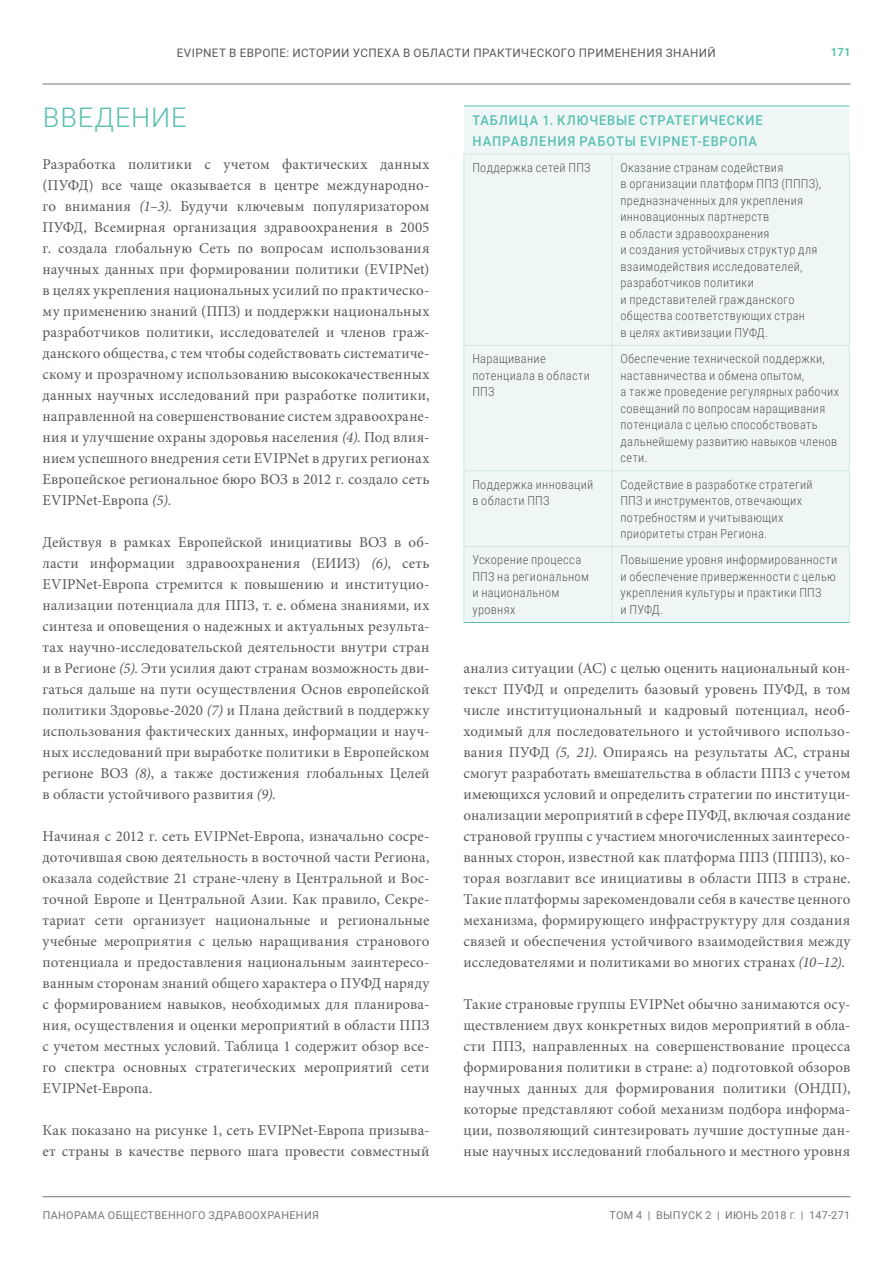
<style>
.page{position:relative;width:893px;height:1263px;background:#fff}
.page>*{position:absolute;margin:0;border:0;box-sizing:border-box;transform-origin:0 0}
.HEAD_B_RU{font:300 27px "Roboto";letter-spacing:.03em;color:#5ac0b2}
.BODY_TEXT_RU{font:15px/21px "Minion Pro";letter-spacing:.015em;color:#57585a;text-align:justify}
.TABLE_TITLE{font:500 13.5px/21px "Roboto";letter-spacing:.07em;color:#5ac0b2;scale:.95 1}
.TABLE_BODY_RU{font:300 12.45px/16.5px "Roboto Condensed";letter-spacing:.025em;color:#57585a}
.t1{font:11.7px "Roboto";letter-spacing:.035em;color:#57585a}
.t2{font:700 11.25px "Roboto";color:#5ac0b2}
.t3{font:10.8px "Roboto";letter-spacing:.035em;color:#757679}
.s1{font-style:italic}
.s2{font-size:9px}
</style>
<div class="page">
<hr style="left:43px;top:84px;width:807px;height:1px;background:#757679">
<hr style="left:43px;top:1196px;width:807px;height:1px;background:#757679">
<div style="left:464px;top:107px;width:385px;height:515px;background:#eff7f6"></div>
<hr style="left:612px;top:154px;width:1px;height:191px;background:#ceeae5">
<hr style="left:463px;top:345px;width:149px;height:1px;background:#ceeae5">
<hr style="left:612px;top:345px;width:238px;height:1px;background:#ceeae5">
<hr style="left:612px;top:346px;width:1px;height:124px;background:#ceeae5">
<hr style="left:463px;top:470px;width:149px;height:1px;background:#ceeae5">
<hr style="left:612px;top:470px;width:238px;height:1px;background:#ceeae5">
<hr style="left:612px;top:471px;width:1px;height:75px;background:#ceeae5">
<hr style="left:612px;top:547px;width:1px;height:75px;background:#ceeae5">
<hr style="left:464px;top:106px;width:148px;height:1px;background:#5ac0b2">
<hr style="left:612px;top:106px;width:237px;height:1px;background:#5ac0b2">
<hr style="left:463px;top:154px;width:149px;height:1px;background:#ceeae5">
<hr style="left:463px;top:154px;width:1px;height:191px;background:#ceeae5">
<hr style="left:612px;top:154px;width:238px;height:1px;background:#ceeae5">
<hr style="left:849px;top:154px;width:1px;height:191px;background:#ceeae5">
<hr style="left:463px;top:346px;width:1px;height:124px;background:#ceeae5">
<hr style="left:849px;top:346px;width:1px;height:124px;background:#ceeae5">
<hr style="left:463px;top:471px;width:1px;height:75px;background:#ceeae5">
<hr style="left:849px;top:471px;width:1px;height:75px;background:#ceeae5">
<hr style="left:463px;top:546px;width:149px;height:1px;background:#ceeae5">
<hr style="left:463px;top:547px;width:1px;height:75px;background:#ceeae5">
<hr style="left:612px;top:546px;width:238px;height:1px;background:#ceeae5">
<hr style="left:849px;top:547px;width:1px;height:75px;background:#ceeae5">
<hr style="left:463px;top:622px;width:149px;height:1px;background:#5ac0b2">
<hr style="left:612px;top:622px;width:238px;height:1px;background:#5ac0b2">
<p class="t1" style="left:177px;top:44px;width:541px">EVIPNET В ЕВРОПЕ: ИСТОРИИ УСПЕХА В ОБЛАСТИ ПРАКТИЧЕСКОГО ПРИМЕНЕНИЯ ЗНАНИЙ</p>
<p class="t2" style="left:831px;top:44px;width:21px">171</p>
<p class="HEAD_B_RU" style="left:43px;top:98px;width:145px">ВВЕДЕНИЕ</p>
<p class="BODY_TEXT_RU" style="left:43px;top:153px;width:388px">Разработка политики с учетом фактических данных (ПУФД) все чаще оказывается в центре международно&shy;го внимания <span class="s1">(1–3)</span>. Будучи ключевым популяризатором ПУФД, Всемирная организация здравоохранения в 2005 г. создала глобальную Сеть по вопросам использования научных данных при формировании политики (EVIPNet) в целях укрепления национальных усилий по практическо&shy;му применению знаний (ППЗ) и поддержки национальных разработчиков политики, исследователей и членов граж&shy;данского общества, с тем чтобы содействовать систематиче&shy;скому и прозрачному использованию высококачественных данных научных исследований при разработке политики, направленной на совершенствование систем здравоохране&shy;ния и улучшение охраны здоровья населения <span class="s1">(4)</span>. Под влия&shy;нием успешного внедрения сети EVIPNet в других регионах Европейское региональное бюро ВОЗ в 2012 г. создало сеть EVIPNet-Европа <span class="s1">(5)</span>.</p>
<p class="BODY_TEXT_RU" style="left:43px;top:531px;width:388px">Действуя в рамках Европейской инициативы ВОЗ в об&shy;ласти информации здравоохранения (ЕИИЗ) <span class="s1">(6)</span>, сеть EVIPNet-Европа стремится к повышению и институцио&shy;нализации потенциала для ППЗ, т. е. обмена знаниями, их синтеза и оповещения о надежных и актуальных результа&shy;тах научно-исследовательской деятельности внутри стран и в Регионе <span class="s1">(5)</span>. Эти усилия дают странам возможность дви&shy;гаться дальше на пути осуществления Основ европейской политики Здоровье-2020 <span class="s1">(7)</span> и Плана действий в поддержку использования фактических данных, информации и науч&shy;ных исследований при выработке политики в Европейском регионе ВОЗ <span class="s1">(8)</span>, а также достижения глобальных Целей в области устойчивого развития <span class="s1">(9)</span>.</p>
<p class="BODY_TEXT_RU" style="left:43px;top:825px;width:388px">Начиная с 2012 г. сеть EVIPNet-Европа, изначально сосре&shy;доточившая свою деятельность в восточной части Региона, оказала содействие 21 стране-члену в Центральной и Вос&shy;точной Европе и Центральной Азии. Как правило, Секре&shy;тариат сети организует национальные и региональные учебные мероприятия с целью наращивания странового потенциала и предоставления национальным заинтересо&shy;ванным сторонам знаний общего характера о ПУФД наряду с формированием навыков, необходимых для планирова&shy;ния, осуществления и оценки мероприятий в области ППЗ с учетом местных условий. Таблица 1 содержит обзор все&shy;го спектра основных стратегических мероприятий сети EVIPNet-Европа.</p>
<p class="BODY_TEXT_RU" style="left:43px;top:1119px;width:388px">Как показано на рисунке 1, сеть EVIPNet-Европа призыва&shy;ет страны в качестве первого шага провести совместный</p>
<p class="TABLE_TITLE" style="left:473px;top:109px;width:307px">ТАБЛИЦА 1. КЛЮЧЕВЫЕ СТРАТЕГИЧЕСКИЕ<br>НАПРАВЛЕНИЯ РАБОТЫ EVIPNET-ЕВРОПА</p>
<p class="TABLE_BODY_RU" style="left:472px;top:159px;width:120px">Поддержка сетей ППЗ</p>
<p class="TABLE_BODY_RU" style="left:620px;top:159px;width:202px">Оказание странам содействия<br>в организации платформ ППЗ (ПППЗ), предназначенных для укрепления инновационных партнерств<br>в области здравоохранения<br>и создания устойчивых структур для взаимодействия исследователей, разработчиков политики<br>и представителей гражданского общества соответствующих стран<br>в целях активизации ПУФД.</p>
<p class="TABLE_BODY_RU" style="left:472px;top:350px;width:119px">Наращивание потенциала в области<br>ППЗ</p>
<p class="TABLE_BODY_RU" style="left:620px;top:350px;width:220px">Обеспечение технической поддержки, наставничества и обмена опытом,<br>а также проведение регулярных рабочих совещаний по вопросам наращивания потенциала с целью способствовать дальнейшему развитию навыков членов сети.</p>
<p class="TABLE_BODY_RU" style="left:472px;top:475px;width:122px">Поддержка инноваций в области ППЗ</p>
<p class="TABLE_BODY_RU" style="left:620px;top:475px;width:194px">Содействие в разработке стратегий<br>ППЗ и инструментов, отвечающих потребностям и учитывающих приоритеты стран Региона.</p>
<p class="TABLE_BODY_RU" style="left:472px;top:551px;width:118px">Ускорение процесса<br>ППЗ на региональном и национальном уровнях</p>
<p class="TABLE_BODY_RU" style="left:620px;top:551px;width:218px">Повышение уровня информированности и обеспечение приверженности с целью укрепления культуры и практики ППЗ<br>и ПУФД.</p>
<p class="BODY_TEXT_RU" style="left:463px;top:657px;width:388px">анализ ситуации (АС) с целью оценить национальный кон&shy;текст ПУФД и определить базовый уровень ПУФД, в том числе институциональный и кадровый потенциал, необ&shy;ходимый для последовательного и устойчивого использо&shy;вания ПУФД <span class="s1">(5, 21)</span>. Опираясь на результаты АС, страны смогут разработать вмешательства в области ППЗ с учетом имеющихся условий и определить стратегии по институци&shy;онализации мероприятий в сфере ПУФД, включая создание страновой группы с участием многочисленных заинтересо&shy;ванных сторон, известной как платформа ППЗ (ПППЗ), ко&shy;торая возглавит все инициативы в области ППЗ в стране.<br>Такие платформы зарекомендовали себя в качестве ценного механизма, формирующего инфраструктуру для создания связей и обеспечения устойчивого взаимодействия между исследователями и политиками во многих странах <span class="s1">(10–12)</span>.</p>
<p class="BODY_TEXT_RU" style="left:463px;top:993px;width:388px">Такие страновые группы EVIPNet обычно занимаются осу&shy;ществлением двух конкретных видов мероприятий в обла&shy;сти ППЗ, направленных на совершенствование процесса формирования политики в стране: а) подготовкой обзоров научных данных для формирования политики (ОНДП), которые представляют собой механизм подбора информа&shy;ции, позволяющий синтезировать лучшие доступные дан&shy;ные научных исследований глобального и местного уровня</p>
<p class="t3" style="left:43px;top:1207px;width:278px">ПАНОРАМА ОБЩЕСТВЕННОГО ЗДРАВООХРАНЕНИЯ</p>
<p class="t3" style="left:609px;top:1207px;width:242px">ТОМ 4 | ВЫПУСК 2 | ИЮНЬ 2018 <span class="s2">Г.</span> | 147-271</p>
</div>
